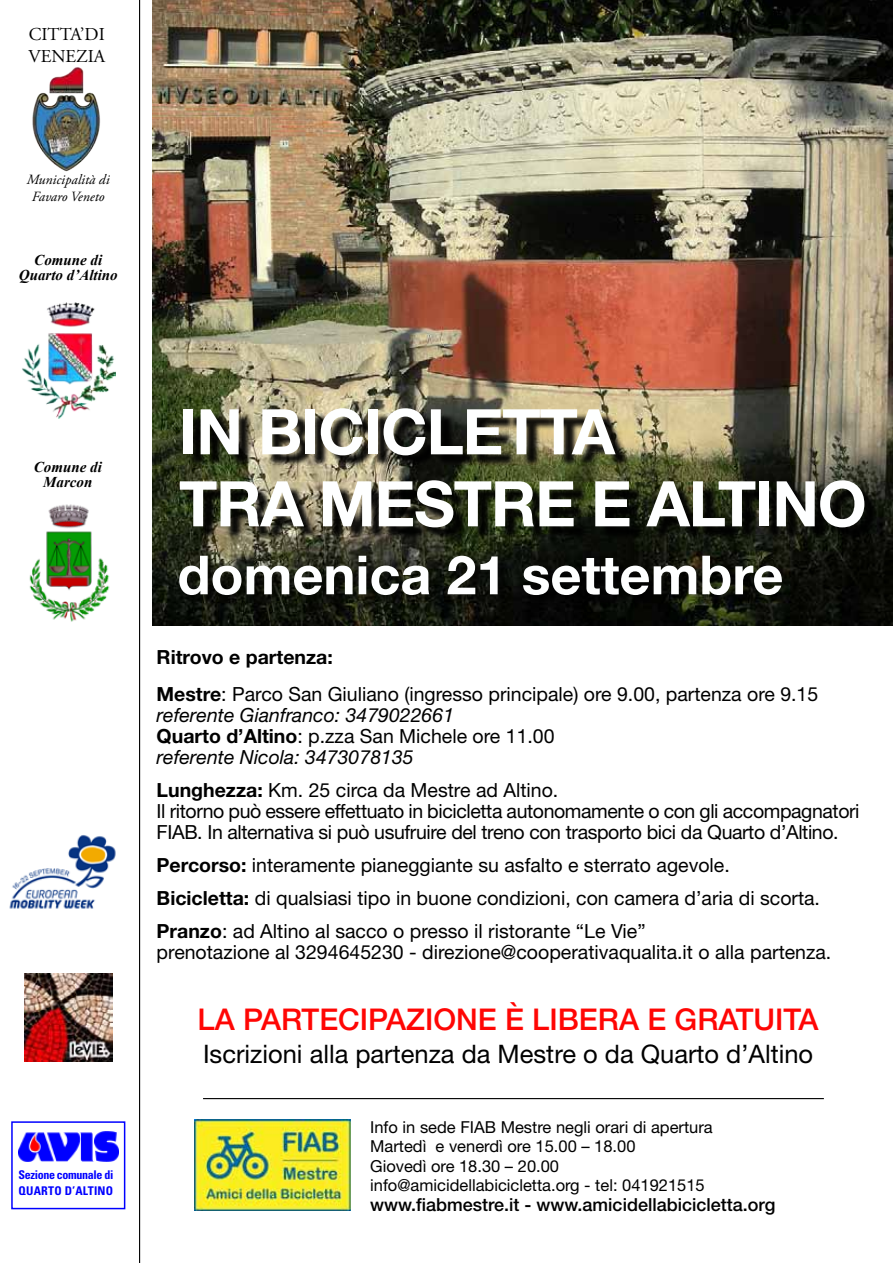
<style>
.page{position:relative;width:893px;height:1263px;background:#fff}
.page>*{position:absolute;margin:0;border:0;box-sizing:border-box;transform-origin:0 0}
.t1{font:700 63px/72px "Helvetica Neue";letter-spacing:-.02em;color:#feffff}
.t2{font:700 54px "Helvetica Neue";color:#feffff}
.t3{font:500 30px "Helvetica Neue";color:#ff0604}
.t4{font:25.5px "Helvetica Neue";color:#000}
.t5{font:19.5px/33px "Helvetica Neue";color:#000}
.t6{font:19.5px/21px "Helvetica Neue";letter-spacing:-.02em;color:#000}
.t7{font:italic 19.5px/21px "Helvetica Neue";color:#000}
.t8{font:18.15px/21.8px "Adobe Garamond Pro";color:#000}
.t9{font:500 18px "Helvetica Neue";color:#000}
.t10{font:16.5px/19.5px "Helvetica Neue";color:#000}
.t11{font:italic 700 15px/15px "Times New Roman";color:#000;text-align:center}
.t12{font:italic 14.1px/17px "Adobe Garamond Pro";color:#000;text-align:center}
.t13{font:700 condensed 12px/16.5px "Univers LT Std";letter-spacing:-.03em;color:#00f}
.s1{font-weight:700}
.s2{font-weight:700;font-style:normal}
.s3{font-style:normal}
</style>
<div class="page">
<img style="left:152px;top:0;width:741px;height:625px">
<div style="left:185px;top:411px;width:694px;height:128px;background:#000;opacity:.92"></div>
<div style="left:177px;top:553px;width:618px;height:55px;background:#000;opacity:.75"></div>
<img style="left:29px;top:504px;width:81px;height:118px">
<img style="left:22px;top:302px;width:93px;height:117px">
<img style="left:24px;top:973px;width:88px;height:88px">
<hr style="left:203px;top:1098px;width:621px;height:1px;background:#000">
<img style="left:9px;top:835px;width:107px;height:74px">
<img style="left:194px;top:1120px;width:156px;height:91px">
<img style="left:32px;top:67px;width:68px;height:105px">
<img style="left:19px;top:1132px;width:99px;height:30px">
<div style="left:11px;top:1121px;width:114px;height:88px;border:2px solid #00f"></div>
<hr style="left:139px;top:0;width:1px;height:1263px;background:#000">
<p class="t8" style="left:29px;top:24px;width:78px">CITTA’DI<br>VENEZIA</p>
<p class="t12" style="left:27px;top:172px;width:84px">Municipalità di<br>Favaro Veneto</p>
<p class="t11" style="left:19px;top:252px;width:100px">Comune di<br>Quarto d’Altino</p>
<p class="t11" style="left:34px;top:459px;width:69px">Comune di<br>Marcon</p>
<p class="t13" style="left:19px;top:1166px;width:96px">Sezione comunale di<br>QUARTO D’ALTINO</p>
<h1 class="t1" style="left:179px;top:394px;width:689px">IN BICICLETTA<br>TRA MESTRE E ALTINO</h1>
<h2 class="t2" style="left:178px;top:542px;width:607px">domenica 21 settembre</h2>
<p class="t5" style="left:157px;top:638px;width:663px;line-height:37.5px"><span class="s1">Ritrovo e partenza:<br>Mestre</span>: Parco San Giuliano (ingresso principale) ore 9.00, partenza ore 9.15</p>
<p class="t7" style="left:157px;top:704px;width:399px">referente Gianfranco: 3479022661<br><span class="s2">Quarto d’Altino</span><span class="s3">: p.zza San Michele ore 11.00 </span>referente Nicola: 3473078135</p>
<p class="t6" style="left:157px;top:779px;width:704px"><span class="s1">Lunghezza:</span> Km. 25 circa da Mestre ad Altino.<br>Il ritorno può essere effettuato in bicicletta autonomamente o con gli accompagnatori<br>FIAB. In alternativa si può usufruire del treno con trasporto bici da Quarto d’Altino.</p>
<p class="t5" style="left:157px;top:848px;width:665px"><span class="s1">Percorso:</span> interamente pianeggiante su asfalto e sterrato agevole.<br><span class="s1">Bicicletta:</span> di qualsiasi tipo in buone condizioni, con camera d’aria di scorta.<br><span class="s1">Pranzo</span>: ad Altino al sacco o presso il ristorante “Le Vie”</p>
<p class="t5" style="left:157px;top:935px;width:676px">prenotazione al 3294645230 - direzione@cooperativaqualita.it o alla partenza.</p>
<h3 class="t3" style="left:198px;top:1001px;width:622px">la partecipazione è libera e gratuita</h3>
<h3 class="t4" style="left:203px;top:1038px;width:612px">Iscrizioni alla partenza da Mestre o da Quarto d’Altino</h3>
<p class="t10" style="left:370px;top:1117px;width:344px">Info in sede FIAB Mestre negli orari di apertura Martedì e venerdì ore 15.00 – 18.00<br>Giovedì ore 18.30 – 20.00 info@amicidellabicicletta.org - tel: 041921515</p>
<p class="t9" style="left:370px;top:1194px;width:407px">www.fiabmestre.it - www.amicidellabicicletta.org</p>
</div>
